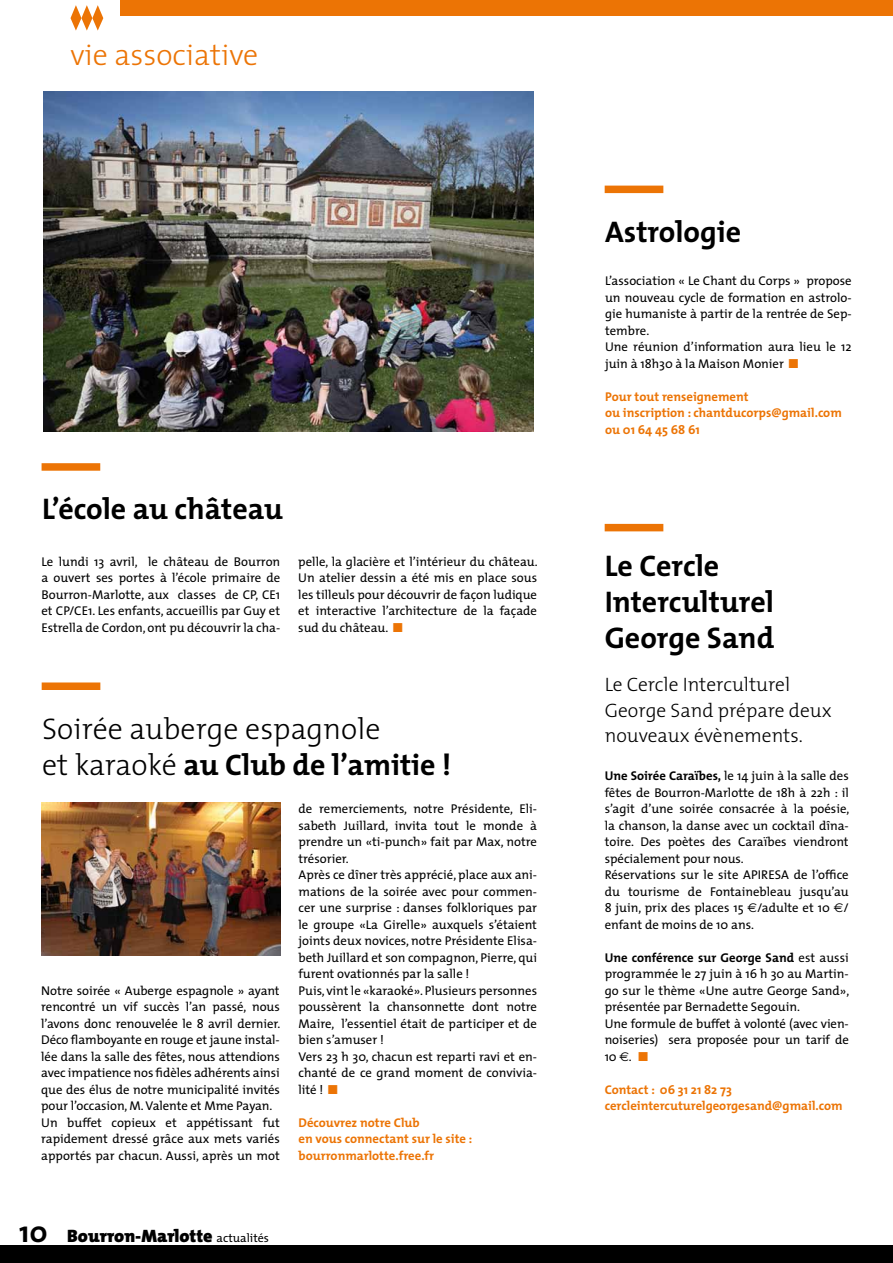
<style>
.page{position:relative;width:893px;height:1263px;background:#fff}
.page>*{position:absolute;margin:0;border:0;box-sizing:border-box;transform-origin:0 0}
.t1{font:700 30px/36px "The Mix";color:#000}
.t2{font:300 30px/36px "The Mix";color:#000}
.t3{font:300 30px "The Mix";color:#ec7405}
.t4{font:300 19.5px/25.5px "The Mix";color:#000}
.t5{font:900 18px "The Mix";color:#000}
.t6{font:12.75px/16.5px "The Mix";color:#000}
.t7{font:700 12.75px/16.5px "The Mix";color:#ec7405}
.s1{font-family:"Scala Sans Bold Expert";font-size:13.5px;color:#ec7405}
.s2{font-weight:700}
.s3{font-weight:700;font-size:30px}
.s4{font-weight:400;font-size:12px}
.s5{font-family:"Euro Sans"}
</style>
<div class="page">
<div style="left:0;top:1245px;width:893px;height:18px;background:#000"></div>
<div style="left:120px;top:0;width:773px;height:16px;background:#ec7405"></div>
<svg style="left:71px;top:5px;width:32px;height:26px"></svg>
<div style="left:42px;top:682px;width:58px;height:8px;background:#ec7405"></div>
<div style="left:42px;top:463px;width:58px;height:8px;background:#ec7405"></div>
<div style="left:605px;top:186px;width:58px;height:7px;background:#ec7405"></div>
<img style="left:44px;top:92px;width:490px;height:340px">
<div style="left:605px;top:524px;width:58px;height:7px;background:#ec7405"></div>
<img style="left:41px;top:803px;width:239px;height:153px">
<h1 class="t3" style="left:71px;top:30px;width:189px">vie associative</h1>
<h1 class="t1" style="left:42px;top:490px;width:242px">L’école au château</h1>
<p class="t6" style="left:41px;top:553px;width:240px;text-align:justify">Le lundi 13 avril, le château de Bourron a ouvert ses portes à l’école primaire de Bourron-Marlotte, aux classes de CP, CE1 et CP/CE1. Les enfants, accueillis par Guy et Estrella de Cordon, ont pu découvrir la cha-</p>
<p class="t6" style="left:298px;top:553px;width:241px;text-align:justify">pelle, la glacière et l’intérieur du château.<br>Un atelier dessin a été mis en place sous les tilleuls pour découvrir de façon ludique et interactive l’architecture de la façade sud du château. <span class="s1">R</span></p>
<h1 class="t2" style="left:42px;top:710px;width:411px">Soirée auberge espagnole<br>et karaoké <span class="s2">au Club de l’amitie !</span></h1>
<p class="t6" style="left:41px;top:982px;width:241px">Notre soirée « Auberge espagnole » ayant rencontré un vif succès l’an passé, nous l’avons donc renouvelée le 8 avril dernier.<br>Déco flamboyante en rouge et jaune instal&shy;lée dans la salle des fêtes, nous attendions avec impatience nos fidèles adhérents ainsi que des élus de notre municipalité invités pour l’occasion, M. Valente et Mme Payan.<br>Un buffet copieux et appétissant fut rapidement dressé grâce aux mets variés apportés par chacun. Aussi, après un mot</p>
<p class="t6" style="left:298px;top:800px;width:240px">de remerciements, notre Présidente, Eli&shy;sabeth Juillard, invita tout le monde à prendre un «ti-punch» fait par Max, notre trésorier.<br>Après ce dîner très apprécié, place aux ani&shy;mations de la soirée avec pour commen&shy;cer une surprise : danses folkloriques par le groupe «La Girelle» auxquels s’étaient joints deux novices, notre Présidente Elisa&shy;beth Juillard et son compagnon, Pierre, qui furent ovationnés par la salle !<br>Puis, vint le «karaoké». Plusieurs personnes poussèrent la chansonnette dont notre Maire, l’essentiel était de participer et de bien s’amuser !<br>Vers 23 h 30, chacun est reparti ravi et en&shy;chanté de ce grand moment de convivia&shy;lité ! <span class="s1">R</span></p>
<p class="t7" style="left:298px;top:1114px;width:175px">Découvrez notre Club<br>en vous connectant sur le site : bourronmarlotte.free.fr</p>
<h3 class="t5" style="left:19px;top:1220px;width:251px"><span class="s3">10</span> Bourron-Marlotte <span class="s4">actualités</span></h3>
<h1 class="t1" style="left:605px;top:213px;width:138px">Astrologie</h1>
<p class="t6" style="left:605px;top:272px;width:248px">L’association « Le Chant du Corps » propose un nouveau cycle de formation en astrolo&shy;gie humaniste à partir de la rentrée de Sep&shy;tembre.<br>Une réunion d’information aura lieu le 12 juin à 18h30 à la Maison Monier <span class="s1">R</span></p>
<p class="t7" style="left:605px;top:388px;width:238px">Pour tout renseignement<br>ou inscription : chantducorps@gmail.com ou 01 64 45 68 61</p>
<h1 class="t1" style="left:605px;top:548px;width:171px">Le Cercle<br>Interculturel<br>George Sand</h1>
<h2 class="t4" style="left:605px;top:671px;width:229px">Le Cercle I nterculturel<br>George S and prépare deux nouveaux évènements.</h2>
<p class="t6" style="left:605px;top:767px;width:246px"><span class="s2">Une Soirée Caraïbes,</span> le 14 juin à la salle des fêtes de Bourron-Marlotte de 18h à 22h : il s’agit d’une soirée consacrée à la poésie, la chanson, la danse avec un cocktail dîna&shy;toire. Des poètes des Caraïbes viendront spécialement pour nous.<br>Réservations sur le site APIRESA de l’office du tourisme de Fontainebleau jusqu’au 8 juin, prix des places 15 <span class="s5">E</span>/adulte et 10 <span class="s5">E</span>/ enfant de moins de 10 ans.</p>
<p class="t6" style="left:605px;top:949px;width:246px"><span class="s2">Une conférence sur George Sand</span> est aussi programmée le 27 juin à 16 h 30 au Martin&shy;go sur le thème «Une autre George Sand», présentée par Bernadette Segouin.<br>Une formule de buffet à volonté (avec vien&shy;noiseries) sera proposée pour un tarif de 10 <span class="s5">E</span>. <span class="s1">R</span></p>
<p class="t7" style="left:605px;top:1081px;width:240px">Contact : 06 31 21 82 73 cercleintercuturelgeorgesand@gmail.com</p>
</div>
